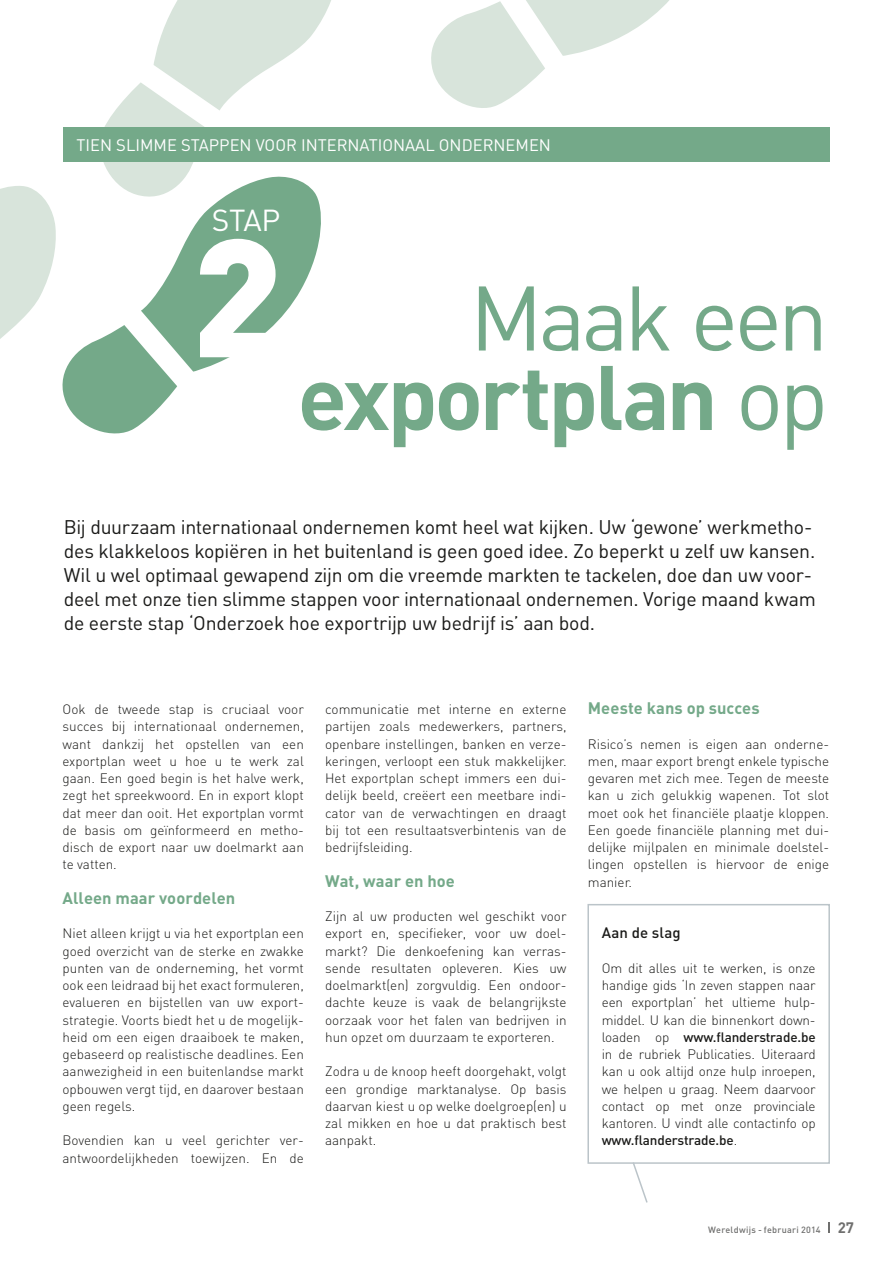
<style>
.page{position:relative;width:893px;height:1263px;background:#fff}
.page>*{position:absolute;margin:0;border:0;box-sizing:border-box;transform-origin:0 0}
.t1{font:900 165px "DIN";color:#fff}
.t2{font:700 90px/79.5px "DIN";letter-spacing:-.04em;color:#74a989;text-align:right}
.t3{font:30px "DIN";color:#fff}
.t4{font:19.5px/24px "DIN";letter-spacing:-.015em;color:#1a1a18}
.t5{font:700 16.5px "DIN";letter-spacing:.005em;color:#74a989}
.t6{font:16.5px "DIN";color:#fff}
.t7{font:500 15px "DIN";letter-spacing:.01em;color:#1a1a18}
.t8{font:300 13.5px/17.2px "DIN";color:#1a1a18;text-align:justify}
.t9{font:500 9px "DIN";letter-spacing:.03em;color:#6f6f6e}
.s1{font-weight:400}
.s2{font-weight:500}
.s3{font-weight:700;font-size:15px}
</style>
<div class="page">
<svg style="left:431px;top:0;width:238px;height:108px"></svg>
<div style="left:587px;top:904px;width:243px;height:260px;border:2px solid #bbc4c9"></div>
<svg style="left:631px;top:1161px;width:18px;height:42px"></svg>
<div style="left:64px;top:128px;width:766px;height:34px;background:#74a989"></div>
<svg style="left:0;top:0;width:340px;height:434px"></svg>
<p class="t6" style="left:77px;top:135px;width:18px">Tien</p>
<p class="t6" style="left:116px;top:135px;width:11px">slimme</p>
<p class="t6" style="left:181px;top:135px;width:11px">stappen</p>
<p class="t6" style="left:256px;top:135px;width:12px">voor</p>
<p class="t6" style="left:301px;top:135px;width:11px">internationaal</p>
<p class="t6" style="left:439px;top:135px;width:12px">ondernemen</p>
<h3 class="t3" style="left:212px;top:202px;width:70px">STAP</h3>
<h1 class="t1" style="left:191px;top:187px;width:93px">2</h1>
<h2 class="t2" style="left:298px;top:274px;width:532px"><span class="s1">Maak een </span>exportplan <span class="s1">op</span></h2>
<p class="t4" style="left:64px;top:514px;width:754px">Bij duurzaam internationaal ondernemen komt heel wat kijken. Uw ‘gewone’ werkmetho&shy;des klakkeloos kopiëren in het buitenland is geen goed idee. Zo beperkt u zelf uw kansen.<br>Wil u wel optimaal gewapend zijn om die vreemde markten te tackelen, doe dan uw voor&shy;deel met onze tien slimme stappen voor internationaal ondernemen. Vorige maand kwam de eerste stap ‘Onderzoek hoe exportrijp uw bedrijf is’ aan bod.</p>
<p class="t8" style="left:63px;top:700px;width:243px">Ook de tweede stap is cruciaal voor succes bij internationaal ondernemen, want dankzij het opstellen van een exportplan weet u hoe u te werk zal gaan. Een goed begin is het halve werk, zegt het spreekwoord. En in export klopt dat meer dan ooit. Het exportplan vormt de basis om geïnformeerd en metho&shy;disch de export naar uw doelmarkt aan te vatten.</p>
<p class="t5" style="left:63px;top:887px;width:174px">Alleen maar voordelen</p>
<p class="t8" style="left:63px;top:925px;width:243px">Niet alleen krijgt u via het exportplan een goed overzicht van de sterke en zwakke punten van de onderneming, het vormt ook een leidraad bij het exact formuleren, evalueren en bijstellen van uw export&shy;strategie. Voorts biedt het u de mogelijk&shy;heid om een eigen draaiboek te maken, gebaseerd op realistische deadlines. Een aanwezigheid in een buitenlandse markt opbouwen vergt tijd, en daarover bestaan geen regels.</p>
<p class="t8" style="left:63px;top:1132px;width:243px">Bovendien kan u veel gerichter ver&shy;antwoordelijkheden toewijzen. En de</p>
<p class="t8" style="left:325px;top:700px;width:243px">communicatie met interne en externe partijen zoals medewerkers, partners, openbare instellingen, banken en verze&shy;keringen, verloopt een stuk makkelijker.<br>Het exportplan schept immers een dui&shy;delijk beeld, creëert een meetbare indi&shy;cator van de verwachtingen en draagt bij tot een resultaatsverbintenis van de bedrijfsleiding.</p>
<p class="t5" style="left:325px;top:870px;width:131px">Wat, waar en hoe</p>
<p class="t8" style="left:325px;top:907px;width:243px">Zijn al uw producten wel geschikt voor export en, specifieker, voor uw doel&shy;markt? Die denkoefening kan verras&shy;sende resultaten opleveren. Kies uw doelmarkt(en) zorgvuldig. Een ondoor&shy;dachte keuze is vaak de belangrijkste oorzaak voor het falen van bedrijven in hun opzet om duurzaam te exporteren.</p>
<p class="t8" style="left:325px;top:1063px;width:243px">Zodra u de knoop heeft doorgehakt, volgt een grondige marktanalyse. Op basis daarvan kiest u op welke doelgroep(en) u zal mikken en hoe u dat praktisch best aanpakt.</p>
<p class="t5" style="left:588px;top:697px;width:173px">Meeste kans op succes</p>
<p class="t8" style="left:588px;top:735px;width:243px">Risico’s nemen is eigen aan onderne&shy;men, maar export brengt enkele typische gevaren met zich mee. Tegen de meeste kan u zich gelukkig wapenen. Tot slot moet ook het financiële plaatje kloppen.<br>Een goede financiële planning met dui&shy;delijke mijlpalen en minimale doelstel&shy;lingen opstellen is hiervoor de enige manier.</p>
<p class="t7" style="left:602px;top:923px;width:80px">Aan de slag</p>
<p class="t8" style="left:602px;top:959px;width:215px">Om dit alles uit te werken, is onze handige gids ‘In zeven stappen naar een exportplan’ het ultieme hulp&shy;middel. U kan die binnenkort down&shy;loaden op <span class="s2">www.flanderstrade.be </span>in de rubriek Publicaties. Uiteraard kan u ook altijd onze hulp inroepen, we helpen u graag. Neem daarvoor contact op met onze provinciale kantoren. U vindt alle contactinfo op <span class="s2">www.flanderstrade.be</span>.</p>
<p class="t9" style="left:708px;top:1224px;width:147px">Wereldwijs - februari 2014 <span class="s3">27</span></p>
</div>
